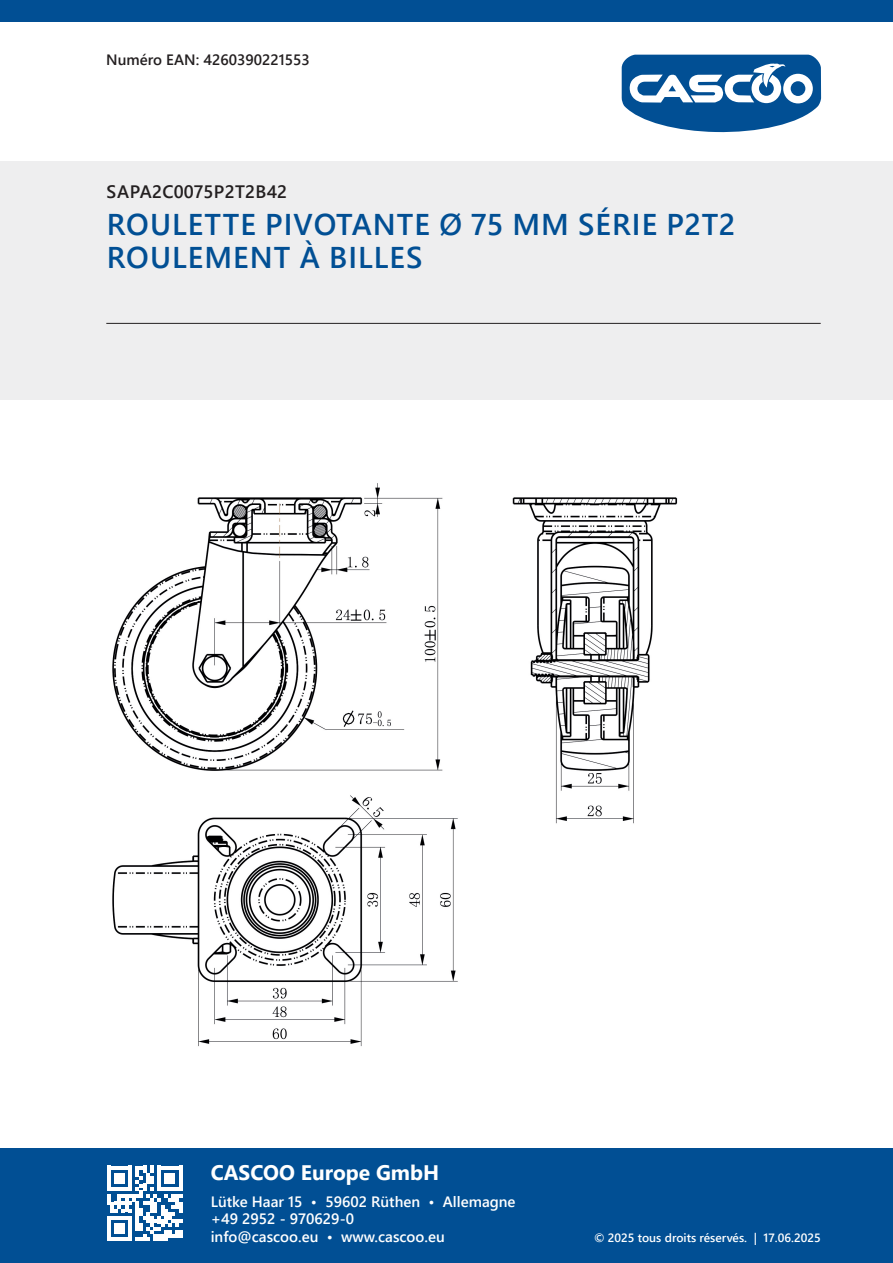
<style>
.page{position:relative;width:893px;height:1263px;background:#fff}
.page>*{position:absolute;margin:0;border:0;box-sizing:border-box;transform-origin:0 0}
.t1{font:600 30px/33px "Segoe UI";letter-spacing:.035em;color:#014f94}
.t2{font:700 21px "Segoe UI";color:#fff}
.t3{font:600 18px "Segoe UI";letter-spacing:.02em;color:#231f20}
.t4{font:600 15px/17.5px "Segoe UI";color:#fff}
.t5{font:600 15px "Segoe UI";color:#231f20}
.t6{font:600 12px "Segoe UI";color:#fff}
</style>
<div class="page">
<div style="left:0;top:1148px;width:893px;height:115px;background:#014f94"></div>
<svg style="left:107px;top:1166px;width:75px;height:75px"></svg>
<svg style="left:112px;top:483px;width:566px;height:564px"></svg>
<svg style="left:622px;top:55px;width:199px;height:77px"></svg>
<div style="left:0;top:162px;width:893px;height:238px;background:#eeeeef"></div>
<div style="left:0;top:0;width:893px;height:21px;background:#014f94"></div>
<hr style="left:106px;top:323px;width:715px;height:1px;background:#231f20">
<p class="t5" style="left:106px;top:45px;width:205px">Numéro EAN: 4260390221553</p>
<p class="t3" style="left:107px;top:175px;width:182px">SAPA2C0075P2T2B42</p>
<h1 class="t1" style="left:107px;top:206px;width:630px">ROULETTE PIVOTANTE Ø 75 MM SÉRIE P2T2<br>ROULEMENT À BILLES</h1>
<h2 class="t2" style="left:211px;top:1153px;width:230px">CASCOO Europe GmbH</h2>
<p class="t4" style="left:211px;top:1191px;width:306px">Lütke Haar 15 • 59602 Rüthen • Allemagne +49 2952 - 970629-0<br>info@cascoo.eu • www.cascoo.eu</p>
<p class="t6" style="left:594px;top:1226px;width:228px">© 2025 tous droits réservés. | 17.06.2025</p>
</div>
